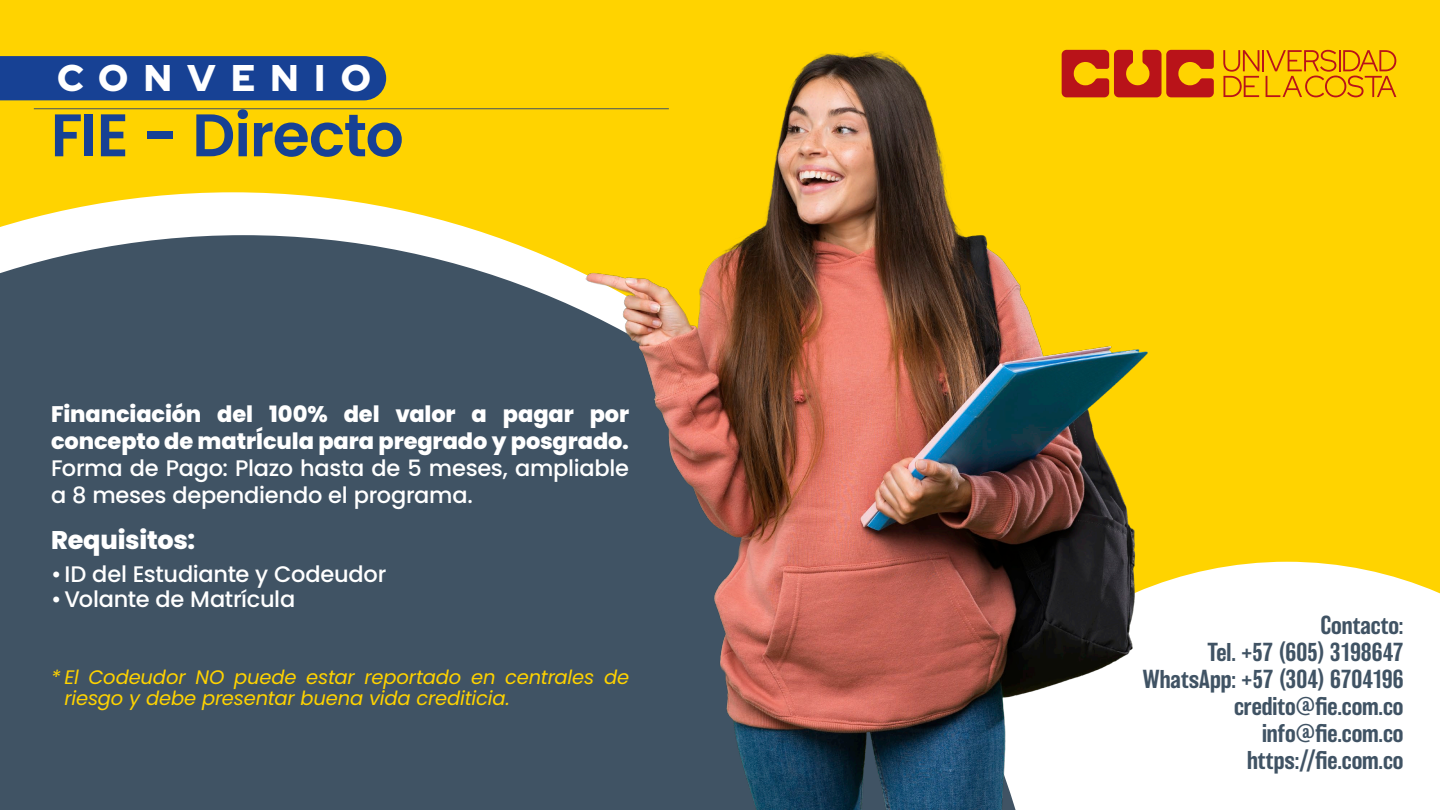
<style>
.page{position:relative;width:1440px;height:810px;background:#ffd300}
.page>*{position:absolute;margin:0;border:0;box-sizing:border-box;transform-origin:0 0}
.t1{font:600 60px "Poppins";letter-spacing:-.02em;color:#174194}
.t2{font:300 37.12px "Red Hat Display";letter-spacing:.42em;color:#fff}
.t3{font:800 25.5px "Poppins";letter-spacing:-.01em;color:#fff}
.t4{font:500 24px/27px "Balboa";letter-spacing:-.005em;color:#405364;text-align:right}
.t5{font:500 22.5px/27px "Poppins";letter-spacing:-.01em;color:#fff}
.t6{font:800 22.5px/27px "Poppins";letter-spacing:-.005em;color:#fff}
.t7{font:italic 19.5px/20.2px "Poppins";letter-spacing:-.01em;color:#ffd300}
</style>
<div class="page">
<div style="left:0;top:56px;width:386px;height:44px;background:#174194"></div>
<hr style="left:34px;top:108px;width:635px;height:1px;background:#405364">
<div style="left:1153px;top:562px;width:287px;height:248px;background:#fff"></div>
<svg style="left:0;top:192px;width:490px;height:43px;fill:#fff"></svg>
<div style="left:0;top:235px;width:573px;height:575px;background:#405364"></div>
<img style="left:573px;top:49px;width:580px;height:761px">
<svg style="left:1062px;top:50px;width:152px;height:47px"></svg>
<hr style="left:1262px;top:50px;width:2px;height:21px;background:#b91319">
<svg style="left:1223px;top:50px;width:36px;height:47px"></svg>
<svg style="left:1266px;top:50px;width:130px;height:47px"></svg>
<h2 class="t2" style="left:57px;top:54px;width:315px">CONVENIO</h2>
<h1 class="t1" style="left:51px;top:100px;width:355px">FIE - Directo</h1>
<p class="t6" style="left:51px;top:401px;width:580px">Financiación del 100% del valor a pagar por concepto de matrÍcula para pregrado y posgrado.</p>
<p class="t5" style="left:51px;top:455px;width:580px">Forma de Pago: Plazo hasta de 5 meses, ampliable a 8 meses dependiendo el programa.</p>
<p class="t3" style="left:51px;top:525px;width:146px">Requisitos:</p>
<p class="t5" style="left:51px;top:560px;width:337px">• ID del Estudiante y Codeudor</p>
<p class="t5" style="left:51px;top:586px;width:246px">•Volante de Matrícula</p>
<p class="t7" style="left:65px;top:667px;width:566px;text-indent:-13px">* El Codeudor NO puede estar reportado en centrales de riesgo y debe presentar buena vida crediticia.</p>
<p class="t4" style="left:1143px;top:612px;width:262px">Contacto:<br>Tel. +57 (605) 3198647<br>WhatsApp: +57 (304) 6704196 credito@fie.com.co info@fie.com.co https://fie.com.co</p>
</div>
